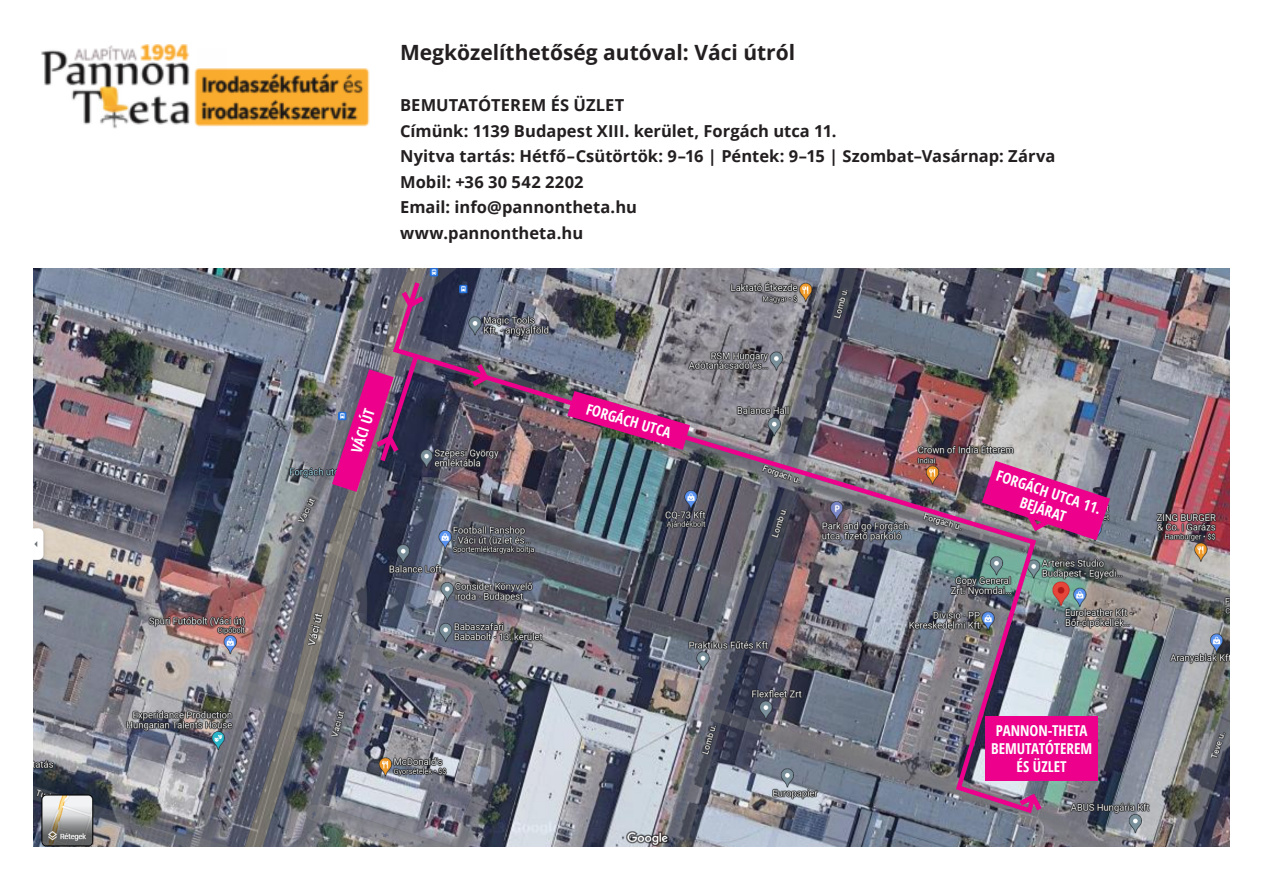
<style>
.page{position:relative;width:1263px;height:893px;background:#fff}
.page>*{position:absolute;margin:0;border:0;box-sizing:border-box;transform-origin:0 0}
.t1{font:700 21px "Open Sans";color:#231f20}
.t2{font:700 16.5px/25.5px "Open Sans";color:#231f20}
.t3{font:700 condensed 15px/18px "Open Sans";color:#fff;text-align:center}
</style>
<div class="page">
<img style="left:33px;top:269px;width:1197px;height:577px">
<img style="left:390px;top:277px;width:649px;height:539px">
<svg style="left:1019px;top:794px;width:23px;height:16px"></svg>
<svg style="left:472px;top:364px;width:17px;height:22px"></svg>
<svg style="left:402px;top:292px;width:22px;height:16px"></svg>
<div style="left:985px;top:717px;width:113px;height:64px;background:#ec008c"></div>
<svg style="left:982px;top:461px;width:128px;height:79px;background:#c2408f"></svg>
<img style="left:567px;top:391px;width:123px;height:59px">
<svg style="left:332px;top:351px;width:90px;height:141px;background:#833f74"></svg>
<img style="left:41px;top:44px;width:329px;height:84px">
<p class="t1" style="left:400px;top:38px;width:397px">Megközelíthetőség autóval: Váci útról</p>
<p class="t2" style="left:400px;top:92px;width:657px">BEMUTATÓTEREM ÉS ÜZLET<br>Címünk: 1139 Budapest XIII. kerület, Forgách utca 11.<br>Nyitva tartás: Hétfő–Csütörtök: 9–16 | Péntek: 9–15 | Szombat–Vasárnap: Zárva Mobil: +36 30 542 2202<br>Email: info@pannontheta.hu<br>www.pannontheta.hu</p>
<p class="t3" style="left:347px;top:449px;width:47px;rotate:-72deg">VÁCI ÚT</p>
<p class="t3" style="left:589px;top:400px;width:89px;rotate:16deg">FORGÁCH UTCA</p>
<p class="t3" style="left:1000px;top:466px;width:111px;rotate:18deg">FORGÁCH UTCA 11.<br>BEJÁRAT</p>
<p class="t3" style="left:991px;top:721px;width:103px">PANNON-THETA<br>BEMUTATÓTEREM<br>ÉS ÜZLET</p>
</div>
